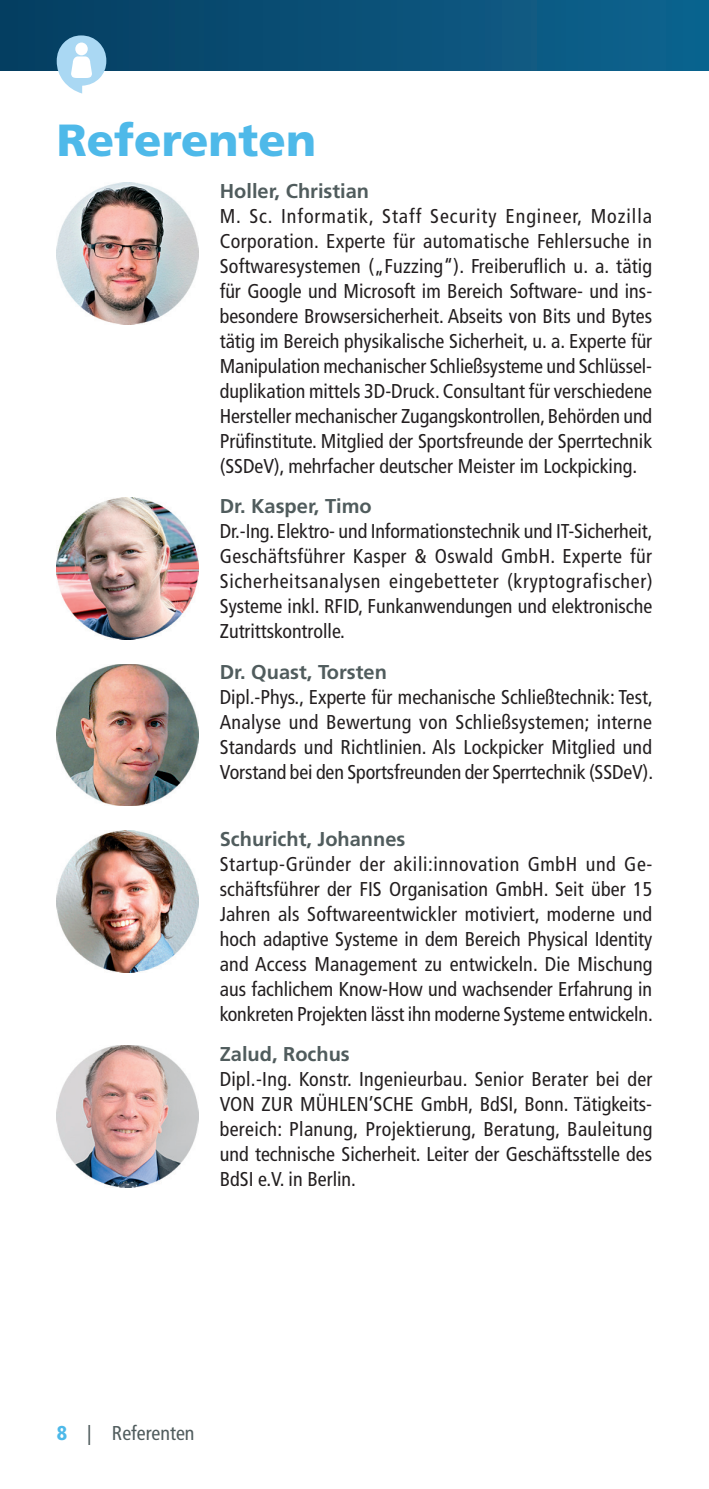
<style>
.page{position:relative;width:709px;height:1489px;background:#fff}
.page>*{position:absolute;margin:0;border:0;box-sizing:border-box;transform-origin:0 0}
.t1{font:900 45px "Frutiger LT Std";color:#4eb9e9}
.t2{font:condensed 20px/25px "Frutiger LT Std";color:#231f20;text-align:justify}
.t3{font:700 20px "Frutiger LT Std";color:#505c5d}
.t4{font:condensed 20px "Frutiger LT Std";color:#505c5d}
.s1{font-weight:900;color:#4eb9e9}
</style>
<div class="page">
<div style="left:0;top:0;width:709px;height:71px;background:linear-gradient(to right,#063d60,#0e648f)"></div>
<svg style="left:57px;top:35px;width:49px;height:58px"></svg>
<img style="left:57px;top:183px;width:141px;height:141px">
<img style="left:57px;top:497px;width:141px;height:142px">
<img style="left:57px;top:664px;width:141px;height:141px">
<img style="left:57px;top:830px;width:141px;height:142px">
<img style="left:57px;top:1045px;width:141px;height:142px">
<h1 class="t1" style="left:57px;top:113px;width:261px">Referenten</h1>
<p class="t3" style="left:220px;top:179px;width:151px">Holler, Christian</p>
<p class="t2" style="left:220px;top:203px;width:434px">M. Sc. Informatik, Staff Security Engineer, Mozilla Corporation. Experte für automatische Fehlersuche in Softwaresystemen („Fuzzing“). Freiberuflich u. a. tätig für Google und Microsoft im Bereich Software- und ins&shy;besondere Browsersicherheit. Abseits von Bits und Bytes tätig im Bereich physikalische Sicherheit, u. a. Experte für Manipulation mechanischer Schließsysteme und Schlüssel&shy;duplikation mittels 3D-Druck. Consultant für verschiedene Hersteller mechanischer Zugangskontrollen, Behörden und Prüfinstitute. Mitglied der Sportsfreunde der Sperrtechnik (SSDeV), mehrfacher deutscher Meister im Lockpicking.</p>
<p class="t3" style="left:220px;top:494px;width:153px">Dr. Kasper, Timo</p>
<p class="t2" style="left:220px;top:518px;width:434px">Dr.-Ing. Elektro- und Informationstechnik und IT-Sicherheit, Geschäftsführer Kasper &amp; Oswald GmbH. Experte für Sicherheitsanalysen eingebetteter (kryptografischer)<br>Systeme inkl. RFID, Funkanwendungen und elektronische Zutrittskontrolle.</p>
<p class="t3" style="left:220px;top:660px;width:169px">Dr. Quast, Torsten</p>
<p class="t2" style="left:220px;top:684px;width:435px">Dipl.-Phys., Experte für mechanische Schließtechnik: Test, Analyse und Bewertung von Schließsystemen; interne Standards und Richtlinien. Als Lockpicker Mitglied und Vorstand bei den Sportsfreunden der Sperrtechnik (SSDeV).</p>
<p class="t3" style="left:220px;top:826px;width:187px">Schuricht, Johannes</p>
<p class="t2" style="left:220px;top:851px;width:434px">Startup-Gründer der akili:innovation GmbH und Ge&shy;schäftsführer der FIS Organisation GmbH. Seit über 15<br>Jahren als Softwareentwickler motiviert, moderne und hoch adaptive Systeme in dem Bereich Physical Identity and Access Management zu entwickeln. Die Mischung aus fachlichem Know-How und wachsender Erfahrung in konkreten Projekten lässt ihn moderne Systeme entwickeln.</p>
<p class="t3" style="left:220px;top:1041px;width:131px">Zalud, Rochus</p>
<p class="t2" style="left:220px;top:1066px;width:434px">Dipl.-Ing. Konstr. Ingenieurbau. Senior Berater bei der VON ZUR MÜHLEN’SCHE GmbH, BdSI, Bonn. Tätigkeits&shy;bereich: Planung, Projektierung, Beratung, Bauleitung und technische Sicherheit. Leiter der Geschäftsstelle des BdSI e.V. in Berlin.</p>
<p class="t4" style="left:57px;top:1421px;width:139px"><span class="s1">8</span> | Referenten</p>
</div>
